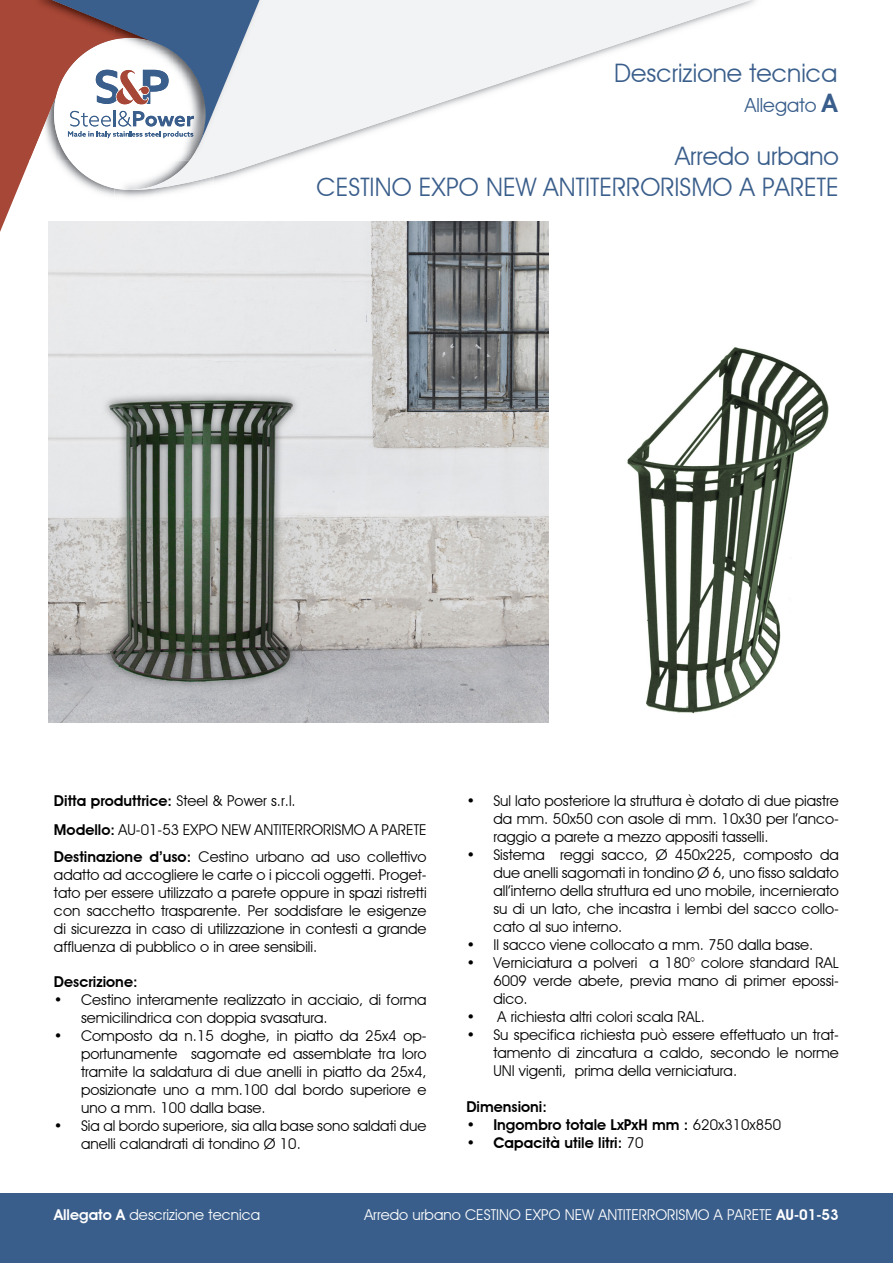
<style>
.page{position:relative;width:893px;height:1263px;background:#fff}
.page>*{position:absolute;margin:0;border:0;box-sizing:border-box;transform-origin:0 0}
.t1{font:25.5px/30.6px "Advantage";color:#3a5e8b;text-align:right}
.t2{font:19.5px "Advantage";color:#3a5e8b}
.t3{font:15px/18px "Advantage";color:#000;text-align:justify}
.t4{font:15px "Advantage";color:#fff}
.t5{font:600 15px "Advantage";color:#000}
.s1{font-weight:600;font-size:25.5px}
.s2{font-weight:600}
.s3{font-weight:400}
</style>
<div class="page">
<svg style="left:260px;top:0;width:496px;height:168px;fill:#f2f3f4"></svg>
<img style="left:260px;top:0;width:4px;height:161px">
<svg style="left:0;top:0;width:260px;height:245px"></svg>
<div style="left:0;top:1193px;width:893px;height:70px;background:#3a5e8b"></div>
<img style="left:627px;top:347px;width:202px;height:367px">
<img style="left:49px;top:221px;width:499px;height:501px">
<h1 class="t1" style="left:614px;top:57px;width:225px">Descrizione tecnica</h1>
<h2 class="t2" style="left:745px;top:94px;width:94px">Allegato <span class="s1">A</span></h2>
<h1 class="t1" style="left:317px;top:141px;width:524px">Arredo urbano<br>CESTINO EXPO NEW ANTITERRORISMO A PARETE</h1>
<p class="t3" style="left:54px;top:786px;width:374px;line-height:29.5px"><span class="s2">Ditta produttrice:</span> Steel &amp; Power s.r.l.<br><span class="s2">Modello:</span> AU-01-53 EXPO NEW ANTITERRORISMO A PARETE</p>
<p class="t3" style="left:54px;top:847px;width:374px"><span class="s2">Destinazione d’uso:</span> Cestino urbano ad uso collettivo adatto ad accogliere le carte o i piccoli oggetti. Proget&shy;tato per essere utilizzato a parete oppure in spazi ristretti con sacchetto trasparente. Per soddisfare le esigenze di sicurezza in caso di utilizzazione in contesti a grande affluenza di pubblico o in aree sensibili.</p>
<p class="t5" style="left:54px;top:972px;width:85px">Descrizione:</p>
<p class="t3" style="left:81px;top:990px;width:347px;text-indent:-27px">• Cestino interamente realizzato in acciaio, di forma semicilindrica con doppia svasatura.</p>
<p class="t3" style="left:81px;top:1026px;width:347px;text-indent:-27px">• Composto da n.15 doghe, in piatto da 25x4 op&shy;portunamente sagomate ed assemblate tra loro tramite la saldatura di due anelli in piatto da 25x4, posizionate uno a mm.100 dal bordo superiore e uno a mm. 100 dalla base.</p>
<p class="t3" style="left:81px;top:1116px;width:347px;text-indent:-27px">• Sia al bordo superiore, sia alla base sono saldati due anelli calandrati di tondino Ø 10.</p>
<p class="t3" style="left:493px;top:791px;width:347px;text-indent:-27px">• Sul lato posteriore la struttura è dotato di due piastre da mm. 50x50 con asole di mm. 10x30 per l’anco&shy;raggio a parete a mezzo appositi tasselli.</p>
<p class="t3" style="left:493px;top:845px;width:347px;text-indent:-27px">• Sistema reggi sacco, Ø 450x225, composto da due anelli sagomati in tondino Ø 6, uno fisso saldato all’interno della struttura ed uno mobile, incernierato su di un lato, che incastra i lembi del sacco collo&shy;cato al suo interno.</p>
<p class="t3" style="left:466px;top:935px;width:349px">• Il sacco viene collocato a mm. 750 dalla base.</p>
<p class="t3" style="left:493px;top:953px;width:347px;text-indent:-27px">• Verniciatura a polveri a 180° colore standard RAL 6009 verde abete, previa mano di primer epossi&shy;dico.</p>
<p class="t3" style="left:466px;top:1007px;width:240px">• A richiesta altri colori scala RAL.</p>
<p class="t3" style="left:493px;top:1025px;width:347px;text-indent:-27px">• Su specifica richiesta può essere effettuato un trat&shy;tamento di zincatura a caldo, secondo le norme UNI vigenti, prima della verniciatura.</p>
<p class="t5" style="left:466px;top:1097px;width:82px">Dimensioni:</p>
<p class="t5" style="left:466px;top:1115px;width:316px">• Ingombro totale LxPxH mm : <span class="s3">620x310x850</span></p>
<p class="t5" style="left:466px;top:1133px;width:179px">• Capacità utile litri: <span class="s3">70</span></p>
<p class="t4" style="left:54px;top:1205px;width:208px"><span class="s2">Allegato A</span> descrizione tecnica</p>
<p class="t4" style="left:364px;top:1205px;width:476px">Arredo urbano CESTINO EXPO NEW ANTITERRORISMO A PARETE <span class="s2">AU-01-53</span></p>
</div>
